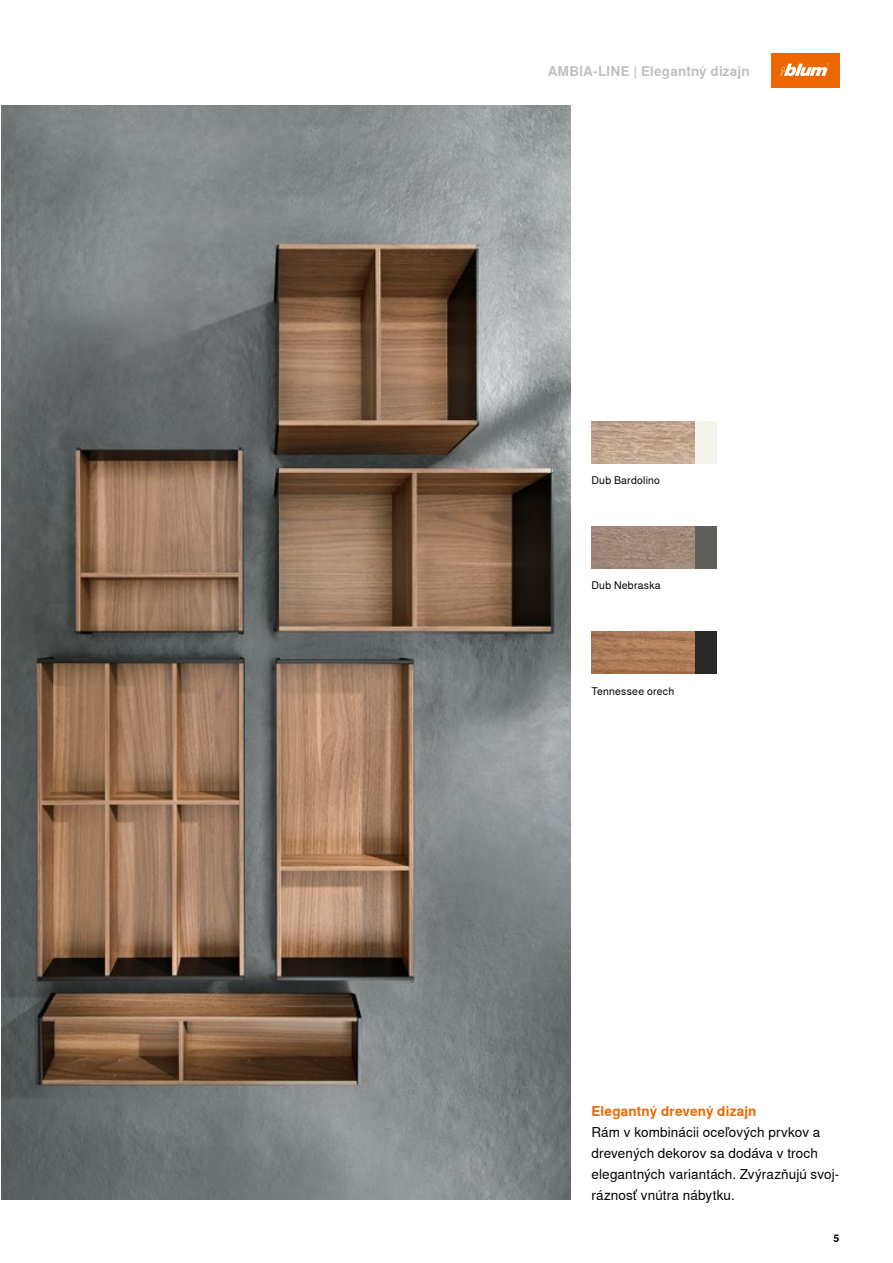
<style>
.page{position:relative;width:893px;height:1263px;background:#fff}
.page>*{position:absolute;margin:0;border:0;box-sizing:border-box;transform-origin:0 0}
._09_Copy_Black_Regular{font:13.5px/21px "Nimbus Sans Global";letter-spacing:.01em;color:#000}
._09_Category_33K_Bold{font:700 13.5px "Nimbus Sans Global";letter-spacing:.01em;color:#c0c0c1}
._09_Copy_Orange_Bold{font:700 13.5px "Nimbus Sans Global";letter-spacing:.01em;color:#ec6602}
._07_Copy_Black_Regular_Left{font:10.5px "Nimbus Sans Global";letter-spacing:.02em;color:#000}
.t1{font:700 10.5px "Nimbus Sans Global";color:#000}
</style>
<div class="page">
<img style="left:591px;top:631px;width:104px;height:43px">
<img style="left:591px;top:526px;width:104px;height:42px">
<img style="left:591px;top:421px;width:104px;height:42px">
<img style="left:1px;top:105px;width:569px;height:1095px">
<div style="left:695px;top:631px;width:21px;height:43px;background:#282927"></div>
<div style="left:695px;top:526px;width:21px;height:42px;background:#5f605b"></div>
<div style="left:695px;top:421px;width:21px;height:42px;background:#f3f2eb"></div>
<div style="left:771px;top:54px;width:68px;height:34px;background:#ec6602"></div>
<svg style="left:780px;top:63px;width:49px;height:13px"></svg>
<p class="_09_Category_33K_Bold" style="left:548px;top:63px;width:203px">AMBIA-LINE | Elegantný dizajn</p>
<p class="_07_Copy_Black_Regular_Left" style="left:591px;top:474px;width:70px">Dub Bardolino</p>
<p class="_07_Copy_Black_Regular_Left" style="left:591px;top:580px;width:71px">Dub Nebraska</p>
<p class="_07_Copy_Black_Regular_Left" style="left:591px;top:685px;width:84px">Tennessee orech</p>
<p class="_09_Copy_Orange_Bold" style="left:591px;top:1103px;width:167px">Elegantný drevený dizajn</p>
<p class="_09_Copy_Black_Regular" style="left:591px;top:1121px;width:249px">Rám v kombinácii oceľových prvkov a drevených dekorov sa dodáva v troch elegantných variantách. Zvýrazňujú svoj&shy;ráznosť vnútra nábytku.</p>
<p class="t1" style="left:833px;top:1232px;width:7px">5</p>
</div>
